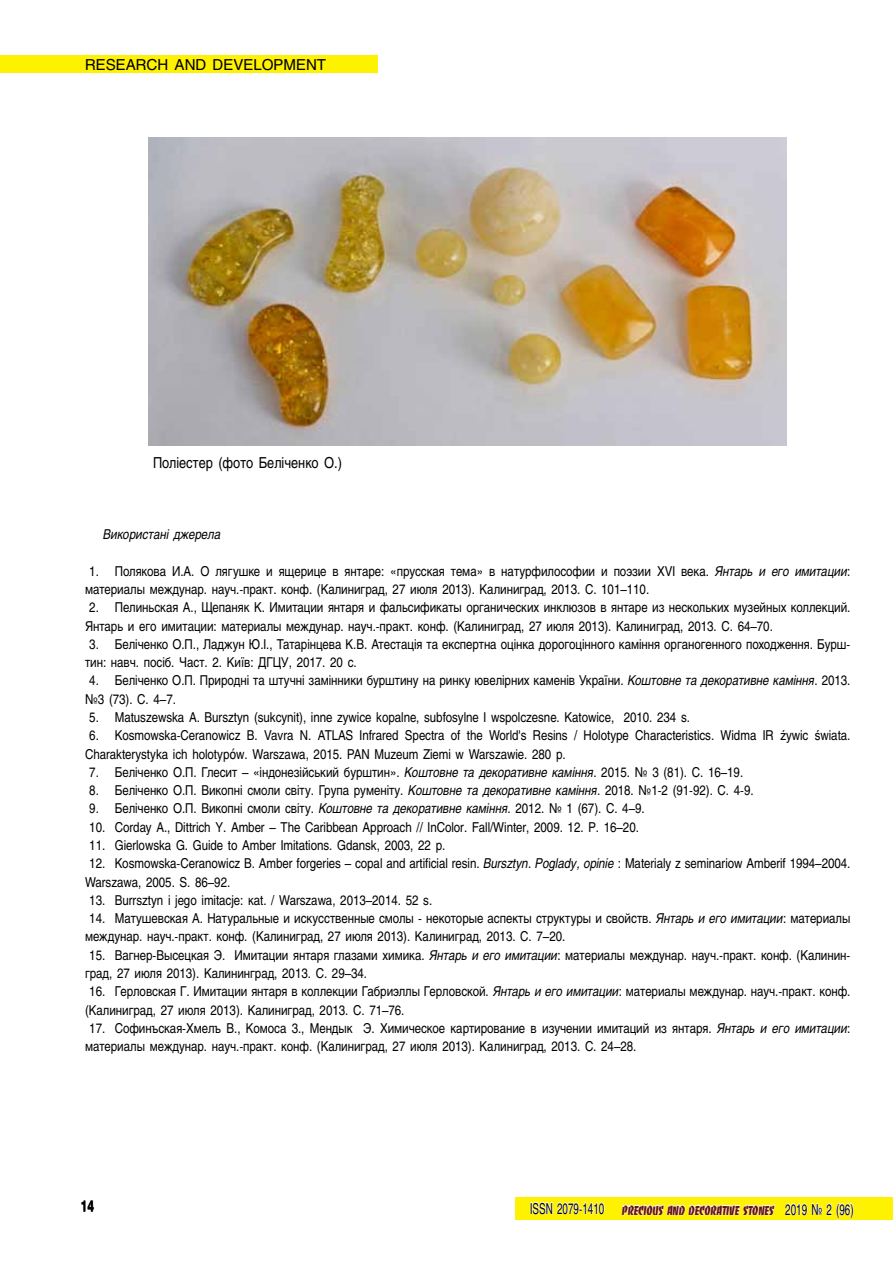
<style>
.page{position:relative;width:893px;height:1263px;background:#fff}
.page>*{position:absolute;margin:0;border:0;box-sizing:border-box;transform-origin:0 0}
.t1{font:15px "Helios";color:#000;scale:.85 1}
.t2{font:15px "Helios";color:#000}
.t3{font:700 15px "Helios";color:#000;scale:.8 1}
.t4{font:13.5px/18.3px "Helios";letter-spacing:-.005em;color:#000;scale:.85 1}
.t5{font:13.5px "Banco Heavy C";color:#671316;scale:.8 1}
.t6{font:italic 13.5px "Helios";color:#000;scale:.85 1}
.s1{font-style:italic}
.s2{font-family:"Microsoft Sans Serif"}
.s3{font-family:"Lucida Console"}
.s4{font-family:"Helios";font-size:15px;color:#000}
</style>
<div class="page">
<div style="left:516px;top:1197px;width:377px;height:23px;background:#fff200"></div>
<svg style="left:621px;top:1204px;width:154px;height:11px"></svg>
<svg style="left:785px;top:1203px;width:69px;height:15px"></svg>
<svg style="left:531px;top:1201px;width:74px;height:13px"></svg>
<div style="left:0;top:55px;width:378px;height:17px;background:#fff200"></div>
<img style="left:149px;top:137px;width:638px;height:308px">
<p class="t2" style="left:85px;top:55px;width:243px">RESEARCH AND DEVELOPMENT</p>
<p class="t1" style="left:153px;top:453px;width:224px">Поліестер (фото Белiченко О.)</p>
<p class="t6" style="left:103px;top:526px;width:140px">Використанi джерела</p>
<p class="t4" style="left:85px;top:562px;width:902px;text-indent:4px">1. Полякова И.А. О лягушке и ящерице в янтаре: «прусская тема» в натурфилософии и поэзии XVI века. <span class="s1">Янтарь и его имитации</span>: материалы междунар. науч.-практ. конф. (Калиниград, 27 июля 2013). Калиниград, 2013. С. 101–110.</p>
<p class="t4" style="left:85px;top:598px;width:902px;text-indent:4px">2. Пелиньская А., Щепаняк К. Имитации янтаря и фальсификаты органических инклюзов в янтаре из нескольких музейных коллекций.<br>Янтарь и его имитации: материалы междунар. науч.-практ. конф. (Калиниград, 27 июля 2013). Калиниград, 2013. С. 64–70.</p>
<p class="t4" style="left:85px;top:635px;width:902px;text-indent:4px">3. Беліченко О.П., Ладжун Ю.І., Татарінцева К.В. Атестація та експертна оцінка дорогоцінного каміння органогенного походження. Бурш&shy;тин: навч. посіб. Част. 2. Київ: ДГЦУ, 2017. 20 с.</p>
<p class="t4" style="left:85px;top:671px;width:902px;text-indent:4px">4. Беліченко О.П. Природні та штучні замінники бурштину на ринку ювелірних каменів України. <span class="s1">Коштовне та декоративне каміння</span>. 2013. №3 (73). С. 4–7.</p>
<p class="t4" style="left:89px;top:708px;width:708px">5. Matuszewska A. Bursztyn (sukcynit), inne zywice kopalne, subfosylne I wspolczesne. Katowice, 2010. 234 s.</p>
<p class="t4" style="left:85px;top:726px;width:902px;text-indent:4px">6. Kosmowska-Ceranowicz В. Vavra N. ATLAS Infrared Spectra of the World's Resins / Holotype Characteristics. Widma IR <span class="s2">ź</span>ywic <span class="s2">ś</span>wiata.<br>Charakterystyka ich holotyp<span class="s3">ó</span>w. Warszawa, 2015. PAN Muzeum Ziemi w Warszawie. 280 р.</p>
<p class="t4" style="left:89px;top:763px;width:771px">7. Беліченко О.П. Глесит – «індонезійський бурштин». <span class="s1">Коштовне та декоративне каміння</span>. 2015. № 3 (81). С. 16–19.</p>
<p class="t4" style="left:89px;top:781px;width:783px">8. Беліченко О.П. Викопні смоли світу. Група руменіту. <span class="s1">Коштовне та декоративне каміння.</span> 2018. №1-2 (91-92). С. 4-9.</p>
<p class="t4" style="left:89px;top:799px;width:655px">9. Беліченко О.П. Викопні смоли світу. <span class="s1">Коштовне та декоративне каміння.</span> 2012. № 1 (67). С. 4–9.</p>
<p class="t4" style="left:89px;top:818px;width:648px">10. Corday A., Dittrich Y. Amber – The Caribbean Approach // InColor. Fall/Winter, 2009. 12. P. 16–20.</p>
<p class="t4" style="left:89px;top:836px;width:420px">11. Gierlowska G. Guide to Amber Imitations. Gdansk, 2003, 22 р.</p>
<p class="t4" style="left:85px;top:854px;width:902px;text-indent:4px">12. Kosmowska-Ceranowicz В. Amber forgeries – copal and artificial resin. <span class="s1">Bursztyn. Poglady, opinie</span> : Materialy z seminariow Amberif 1994–2004.<br>Warszawa, 2005. S. 86–92.</p>
<p class="t4" style="left:89px;top:891px;width:405px">13. Burrsztyn i jego imitacje: кat. / Warszawa, 2013–2014. 52 s.</p>
<p class="t4" style="left:85px;top:909px;width:902px;text-indent:4px">14. Матушевская А. Натуральные и искусственные смолы - некоторые аспекты структуры и свойств. <span class="s1">Янтарь и его имитации</span>: материалы междунар. науч.-практ. конф. (Калиниград, 27 июля 2013). Калиниград, 2013. С. 7–20.</p>
<p class="t4" style="left:85px;top:946px;width:902px;text-indent:4px">15. Вагнер-Высецкая Э. Имитации янтаря глазами химика. <span class="s1">Янтарь и его имитации</span>: материалы междунар. науч.-практ. конф. (Калинин&shy;град, 27 июля 2013). Калининград, 2013. С. 29–34.</p>
<p class="t4" style="left:85px;top:982px;width:902px;text-indent:4px">16. Герловская Г. Имитации янтаря в коллекции Габриэллы Герловской. <span class="s1">Янтарь и его имитации</span>: материалы междунар. науч.-практ. конф. (Калиниград, 27 июля 2013). Калиниград, 2013. С. 71–76.</p>
<p class="t4" style="left:85px;top:1019px;width:902px;text-indent:4px">17. Софинъская-Хмелъ В., Комоса 3., Мендык Э. Химическое картирование в изучении имитаций из янтаря. <span class="s1">Янтарь и его имитации</span>: материалы междунар. науч.-практ. конф. (Калиниград, 27 июля 2013). Калиниград, 2013. С. 24–28.</p>
<p class="t3" style="left:81px;top:1198px;width:18px">14</p>
<p class="t5" style="left:530px;top:1202px;width:406px"><span class="s4">ISSN 2079-1410</span> PRECIOUS AND DECORATIVE STONES <span class="s4">2019 № 2 (96)</span></p>
</div>
